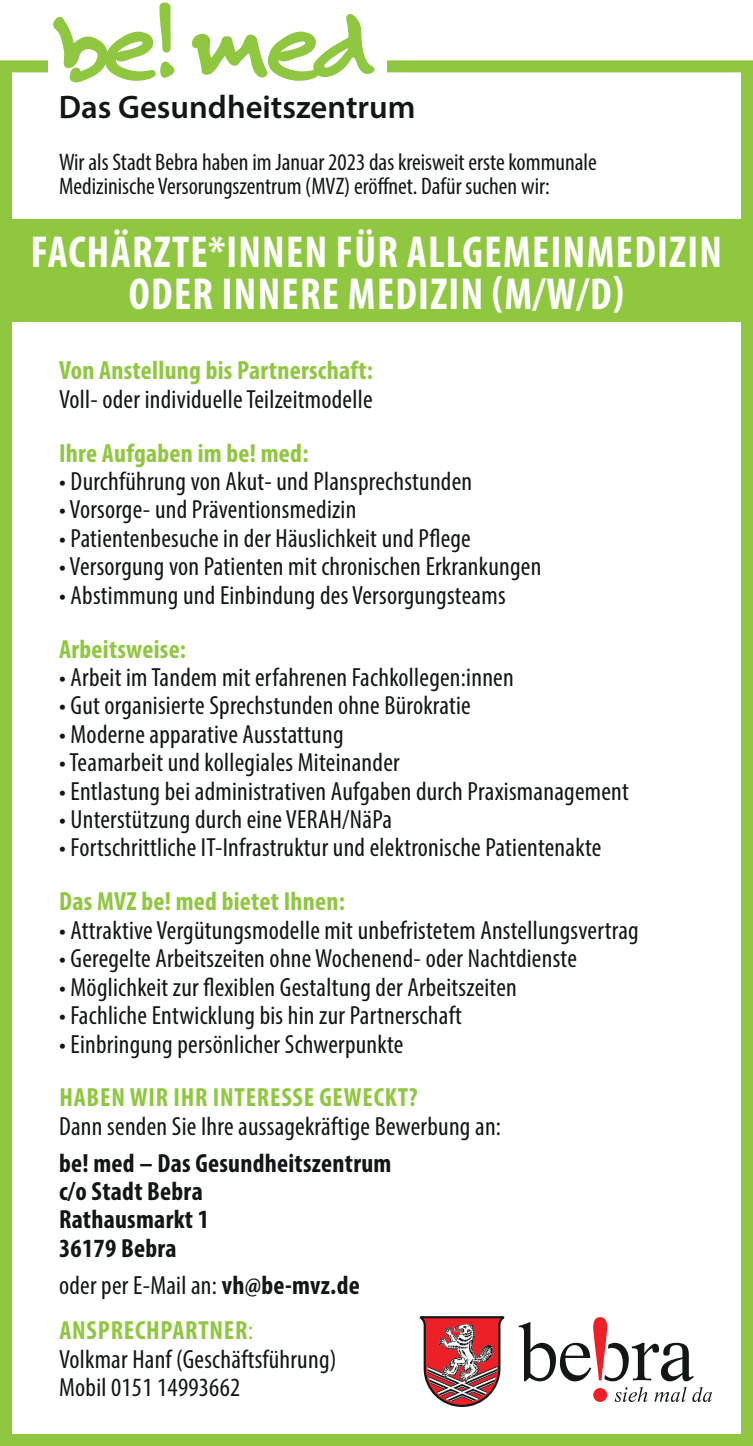
<style>
.page{position:relative;width:753px;height:1446px;background:#fff}
.page>*{position:absolute;margin:0;border:0;box-sizing:border-box;transform-origin:0 0}
.t1{font:700 condensed 45px/42px "Myriad Pro";letter-spacing:.03em;color:#fff;text-align:center}
.t2{font:600 32.7px "Myriad Pro";color:#121617}
.t3{font:condensed 26.4px/45.3px "Myriad Pro";letter-spacing:.01em;color:#121617}
.t4{font:700 condensed 26.4px "Myriad Pro";letter-spacing:.01em;color:#90c740}
.t5{font:700 condensed 26.4px/28.5px "Myriad Pro";letter-spacing:.01em;color:#121617}
.t6{font:700 condensed 26.4px "Myriad Pro";letter-spacing:.03em;color:#90c740}
.t7{font:condensed 24px/24px "Myriad Pro";color:#121617}
.s1{font-weight:700}
.s2{font-weight:700;color:#90c740}
.s3{color:#90c740}
</style>
<div class="page">
<div style="left:0;top:220px;width:753px;height:102px;background:#90c740"></div>
<svg style="left:419px;top:1316px;width:86px;height:91px"></svg>
<svg style="left:518px;top:1317px;width:194px;height:85px"></svg>
<div style="left:0;top:60px;width:753px;height:1386px;border:12px solid #90c740"></div>
<div style="left:48px;top:2px;width:339px;height:89px;background:#fff"></div>
<svg style="left:53px;top:3px;width:121px;height:79px"></svg>
<svg style="left:192px;top:14px;width:182px;height:67px"></svg>
<p class="t2" style="left:59px;top:86px;width:358px">Das Gesundheitszentrum</p>
<p class="t7" style="left:59px;top:150px;width:539px">Wir als Stadt Bebra haben im Januar 2023 das kreisweit erste kommunale<br>Medizinische Versorungszentrum (MVZ) eröffnet. Dafür suchen wir:</p>
<h1 class="t1" style="left:31px;top:230px;width:692px">FACHÄRZTE*INNEN FÜR ALLGEMEINMEDIZIN<br>ODER INNERE MEDIZIN (M/W/D)</h1>
<p class="t4" style="left:59px;top:354px;width:315px">Von Anstellung bis Partnerschaft:</p>
<p class="t3" style="left:59px;top:376px;width:315px">Voll- oder individuelle Teilzeitmodelle</p>
<p class="t4" style="left:59px;top:436px;width:251px">Ihre Aufgaben im be! med:</p>
<p class="t3" style="left:59px;top:458px;width:414px">• Durchführung von Akut- und Plansprechstunden</p>
<p class="t3" style="left:59px;top:487px;width:299px">• Vorsorge- und Präventionsmedizin</p>
<p class="t3" style="left:59px;top:515px;width:413px">• Patientenbesuche in der Häuslichkeit und Pflege</p>
<p class="t3" style="left:59px;top:543px;width:484px">• Versorgung von Patienten mit chronischen Erkrankungen</p>
<p class="t3" style="left:59px;top:572px;width:448px">• Abstimmung und Einbindung des Versorgungsteams</p>
<p class="t4" style="left:59px;top:632px;width:128px">Arbeitsweise:</p>
<p class="t3" style="left:59px;top:654px;width:456px">• Arbeit im Tandem mit erfahrenen Fachkollegen:innen</p>
<p class="t3" style="left:59px;top:683px;width:413px">• Gut organisierte Sprechstunden ohne Bürokratie</p>
<p class="t3" style="left:59px;top:711px;width:286px">• Moderne apparative Ausstattung</p>
<p class="t3" style="left:59px;top:739px;width:342px">• Teamarbeit und kollegiales Miteinander</p>
<p class="t3" style="left:59px;top:768px;width:571px">• Entlastung bei administrativen Aufgaben durch Praxismanagement</p>
<p class="t3" style="left:59px;top:796px;width:334px">• Unterstützung durch eine VERAH/NäPa</p>
<p class="t3" style="left:59px;top:825px;width:543px">• Fortschrittliche IT-Infrastruktur und elektronische Patientenakte</p>
<p class="t4" style="left:59px;top:885px;width:287px">Das MVZ be! med bietet Ihnen:</p>
<p class="t3" style="left:59px;top:907px;width:581px">• Attraktive Vergütungsmodelle mit unbefristetem Anstellungsvertrag</p>
<p class="t3" style="left:59px;top:935px;width:519px">• Geregelte Arbeitszeiten ohne Wochenend- oder Nachtdienste</p>
<p class="t3" style="left:59px;top:964px;width:459px">• Möglichkeit zur flexiblen Gestaltung der Arbeitszeiten</p>
<p class="t3" style="left:59px;top:992px;width:404px">• Fachliche Entwicklung bis hin zur Partnerschaft</p>
<p class="t3" style="left:59px;top:1021px;width:346px">• Einbringung persönlicher Schwerpunkte</p>
<p class="t6" style="left:59px;top:1081px;width:359px">HABEN WIR IHR INTERESSE GEWECKT?</p>
<p class="t3" style="left:59px;top:1103px;width:443px">Dann senden Sie Ihre aussagekräftige Bewerbung an:</p>
<p class="t5" style="left:59px;top:1148px;width:334px">be! med – Das Gesundheitszentrum c/o Stadt Bebra<br>Rathausmarkt 1<br>36179 Bebra</p>
<p class="t3" style="left:59px;top:1262px;width:302px">oder per E-Mail an: <span class="s1">vh@be-mvz.de<br></span><span class="s2">ANSPRECHPARTNER</span><span class="s3">:</span></p>
<p class="t3" style="left:59px;top:1344px;width:279px;line-height:28.5px">Volkmar Hanf (Geschäftsführung)<br>Mobil 0151 14993662</p>
</div>
